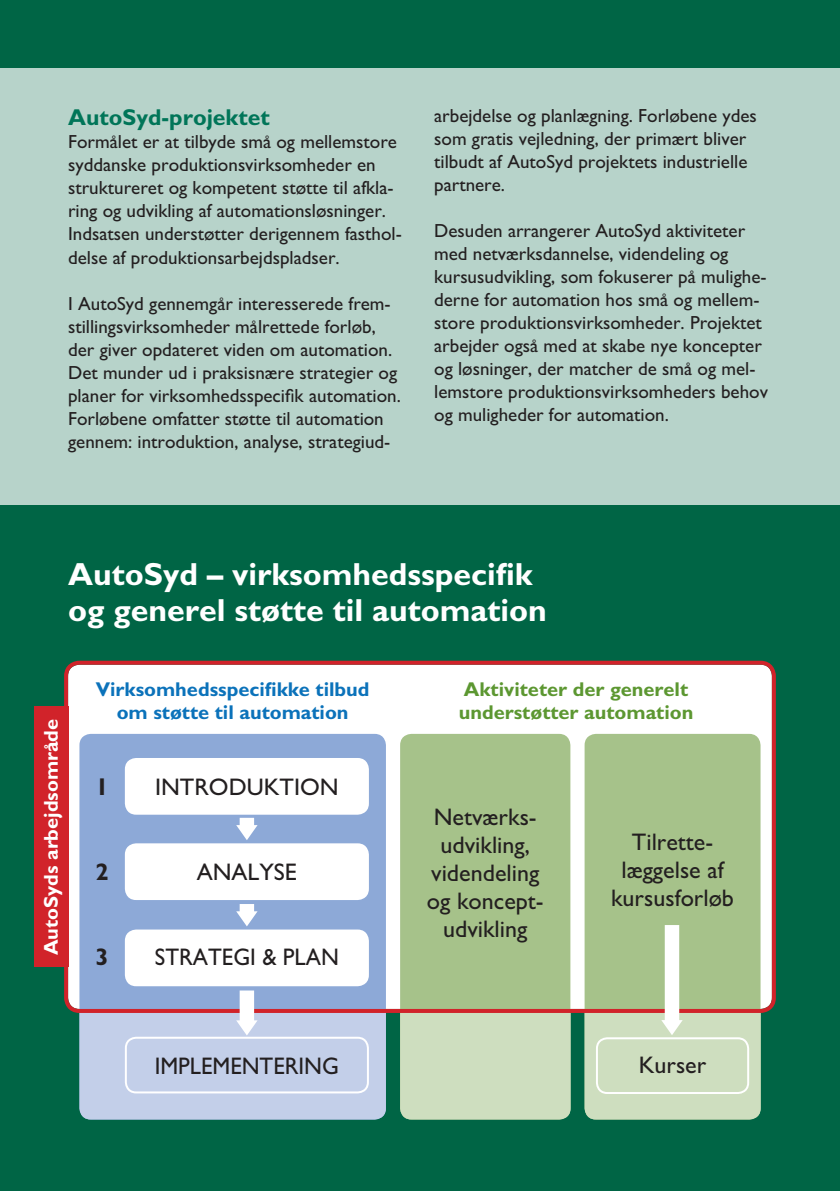
<style>
.page{position:relative;width:840px;height:1191px;background:#fff}
.page>*{position:absolute;margin:0;border:0;box-sizing:border-box;transform-origin:0 0}
.t1{font:700 32px/36px "Gill Sans M";color:#fff}
.t2{font:24px/28px "Gill Sans M";color:#231f20;text-align:center}
.t3{font:24px "Gill Sans M";color:#231f20;scale:.95 1}
.t4{font:700 24px "Gill Sans M";color:#231f20}
.t5{font:700 23px "Gill Sans M";color:#007558}
.t6{font:700 20px/23px "Gill Sans M";color:#0b72ba;text-align:center}
.t7{font:700 20px/23px "Gill Sans M";color:#5c9731}
.t8{font:700 20px "Gill Sans M";color:#fff}
.t9{font:19px/23px "Gill Sans M";color:#231f20}
</style>
<div class="page">
<div style="left:0;top:0;width:839px;height:1191px;background:#006545"></div>
<div style="left:0;top:68px;width:839px;height:437px;background:#b7d3ca"></div>
<div style="left:68px;top:664px;width:703px;height:345px;background:#fff;border-radius:11px"></div>
<div style="left:400px;top:734px;width:170px;height:385px;background:#a6c28a;border-radius:11px"></div>
<div style="left:584px;top:734px;width:176px;height:385px;background:#a6c28a;border-radius:11px"></div>
<div style="left:400px;top:1013px;width:170px;height:106px;background:#cedebf"></div>
<div style="left:79px;top:734px;width:307px;height:385px;background:#8da9d7;border-radius:11px"></div>
<div style="left:125px;top:758px;width:244px;height:56px;background:#fff;border-radius:11px"></div>
<div style="left:125px;top:843px;width:244px;height:57px;background:#fff;border-radius:11px"></div>
<div style="left:125px;top:929px;width:244px;height:57px;background:#fff;border-radius:11px"></div>
<svg style="left:236px;top:818px;width:21px;height:22px"></svg>
<svg style="left:236px;top:904px;width:21px;height:22px"></svg>
<div style="left:64px;top:660px;width:711px;height:353px;border:4px solid #d1232a;border-radius:13px"></div>
<div style="left:34px;top:706px;width:34px;height:261px;background:#d1232a"></div>
<svg style="left:79px;top:990px;width:307px;height:129px;background:#bec6e1"></svg>
<svg style="left:584px;top:925px;width:176px;height:194px"></svg>
<p class="t5" style="left:68px;top:110px;width:203px">AutoSyd-projektet</p>
<p class="t9" style="left:68px;top:133px;width:335px">Formålet er at tilbyde små og mellemstore syddanske produktionsvirksomheder en struktureret og kompetent støtte til afkla&shy;ring og udvikling af automationsløsninger.<br>Indsatsen understøtter derigennem fasthol&shy;delse af produktionsarbejdspladser.</p>
<p class="t9" style="left:68px;top:294px;width:334px">I AutoSyd gennemgår interesserede frem&shy;stillingsvirksomheder målrettede forløb, der giver opdateret viden om automation.<br>Det munder ud i praksisnære strategier og planer for virksomhedsspecifik automation.<br>Forløbene omfatter støtte til automation gennem: introduktion, analyse, strategiud-</p>
<p class="t9" style="left:434px;top:107px;width:324px">arbejdelse og planlægning. Forløbene ydes som gratis vejledning, der primært bliver tilbudt af AutoSyd projektets industrielle partnere.</p>
<p class="t9" style="left:434px;top:222px;width:335px">Desuden arrangerer AutoSyd aktiviteter med netværksdannelse, videndeling og kursusudvikling, som fokuserer på mulighe&shy;derne for automation hos små og mellem&shy;store produktionsvirksomheder. Projektet arbejder også med at skabe nye koncepter og løsninger, der matcher de små og mel&shy;lemstore produktionsvirksomheders behov og muligheder for automation.</p>
<h1 class="t1" style="left:68px;top:560px;width:480px">AutoSyd – virksomhedsspecifik og generel støtte til automation</h1>
<p class="t8" style="left:44px;top:955px;width:238px;rotate:-90deg">AutoSyds arbejdsområde</p>
<p class="t6" style="left:96px;top:680px;width:275px">Virksomhedsspecifikke tilbud om støtte til automation</p>
<p class="t7" style="left:458px;top:680px;width:236px">Aktiviteter der generelt understøtter automation</p>
<p class="t4" style="left:95px;top:778px;width:15px">1</p>
<p class="t2" style="left:155px;top:775px;width:185px">INTRODUKTION</p>
<p class="t4" style="left:95px;top:863px;width:15px">2</p>
<p class="t2" style="left:197px;top:860px;width:102px">ANALYSE</p>
<p class="t4" style="left:95px;top:948px;width:15px">3</p>
<p class="t3" style="left:155px;top:948px;width:195px">STRATEGI &amp; PLAN</p>
<p class="t2" style="left:426px;top:806px;width:118px">Netværks&shy;udvikling, videndeling og koncept&shy;udvikling</p>
<p class="t2" style="left:610px;top:831px;width:124px">Tilrette&shy;læggelse af kursusforløb</p>
<p class="t3" style="left:155px;top:1057px;width:195px">IMPLEMENTERING</p>
<p class="t2" style="left:638px;top:1053px;width:69px">Kurser</p>
</div>
